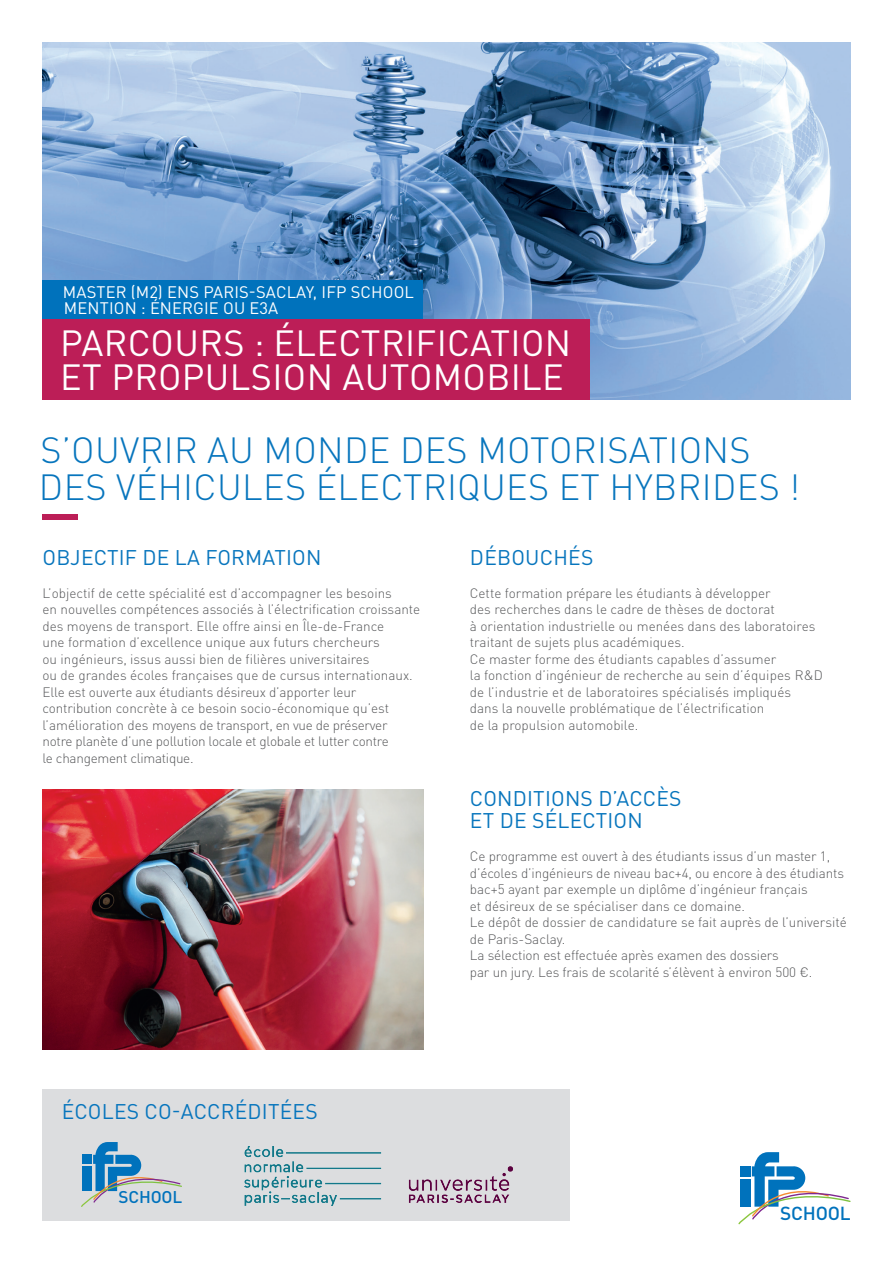
<style>
.page{position:relative;width:893px;height:1263px;background:#fff}
.page>*{position:absolute;margin:0;border:0;box-sizing:border-box;transform-origin:0 0}
.t1{font:300 36px/37.5px "DIN Pro";letter-spacing:.01em;color:#0775bd}
.t2{font:36px/34.5px "DIN Pro";letter-spacing:.01em;color:#fff}
.t3{font:21px/22.5px "DIN Pro";letter-spacing:.01em;color:#0775bd}
.t4{font:500 18.6px "DIN";letter-spacing:-.01em;color:#0072bc}
.t5{font:500 16.8px "DIN";letter-spacing:-.01em;color:#0072bc}
.t6{font:16.5px/16.5px "DIN Pro";letter-spacing:.01em;color:#fff}
.t7{font:300 13.5px/16.5px "DIN Pro";color:#57585a}
</style>
<div class="page">
<svg style="left:738px;top:1152px;width:113px;height:72px"></svg>
<img style="left:43px;top:43px;width:807px;height:357px">
<img style="left:43px;top:790px;width:380px;height:259px">
<div style="left:43px;top:319px;width:547px;height:81px;background:#bc1e57"></div>
<div style="left:43px;top:281px;width:380px;height:38px;background:#0072bc"></div>
<div style="left:43px;top:514px;width:35px;height:5px;background:#bc1e57"></div>
<div style="left:43px;top:1089px;width:527px;height:131px;background:#dcdddf"></div>
<svg style="left:81px;top:1142px;width:101px;height:65px"></svg>
<img style="left:244px;top:1146px;width:269px;height:59px">
<p class="t6" style="left:63px;top:282px;width:353px">MASTER (M2) ENS PARIS-SACLAY, IFP SCHOOL<br>MENTION : ÉNERGIE OU E3A</p>
<h1 class="t2" style="left:60px;top:322px;width:512px">PARCOURS : ÉLECTRIFICATION<br>ET PROPULSION AUTOMOBILE</h1>
<h1 class="t1" style="left:39px;top:428px;width:763px">S’OUVRIR AU MONDE DES MOTORISATIONS<br>DES VÉHICULES ÉLECTRIQUES ET HYBRIDES !</h1>
<h2 class="t3" style="left:43px;top:544px;width:280px">OBJECTIF DE LA FORMATION</h2>
<p class="t7" style="left:43px;top:583px;width:379px">L’objectif de cette spécialité est d’accompagner les besoins<br>en nouvelles compétences associés à l’électrification croissante des moyens de transport. Elle offre ainsi en Île-de-France<br>une formation d’excellence unique aux futurs chercheurs<br>ou ingénieurs, issus aussi bien de filières universitaires<br>ou de grandes écoles françaises que de cursus internationaux.<br>Elle est ouverte aux étudiants désireux d’apporter leur contribution concrète à ce besoin socio-économique qu’est l’amélioration des moyens de transport, en vue de préserver notre planète d’une pollution locale et globale et lutter contre<br>le changement climatique.</p>
<h2 class="t3" style="left:62px;top:1098px;width:257px">ÉCOLES CO-ACCRÉDITÉES</h2>
<p class="t5" style="left:119px;top:1187px;width:65px">SCHOOL</p>
<h2 class="t3" style="left:470px;top:544px;width:125px">DÉBOUCHÉS</h2>
<p class="t7" style="left:470px;top:583px;width:355px">Cette formation prépare les étudiants à développer<br>des recherches dans le cadre de thèses de doctorat<br>à orientation industrielle ou menées dans des laboratoires traitant de sujets plus académiques.<br>Ce master forme des étudiants capables d’assumer<br>la fonction d’ingénieur de recherche au sein d’équipes R&amp;D de l’industrie et de laboratoires spécialisés impliqués dans la nouvelle problématique de l’électrification<br>de la propulsion automobile.</p>
<h2 class="t3" style="left:470px;top:785px;width:213px">CONDITIONS D’ACCÈS<br>ET DE SÉLECTION</h2>
<p class="t7" style="left:470px;top:847px;width:378px">Ce programme est ouvert à des étudiants issus d’un master 1, d’écoles d’ingénieurs de niveau bac+4, ou encore à des étudiants bac+5 ayant par exemple un diplôme d’ingénieur français<br>et désireux de se spécialiser dans ce domaine.<br>Le dépôt de dossier de candidature se fait auprès de l’université de Paris-Saclay.<br>La sélection est effectuée après examen des dossiers<br>par un jury. Les frais de scolarité s’élèvent à environ 500 €.</p>
<h3 class="t4" style="left:780px;top:1202px;width:72px">SCHOOL</h3>
</div>
